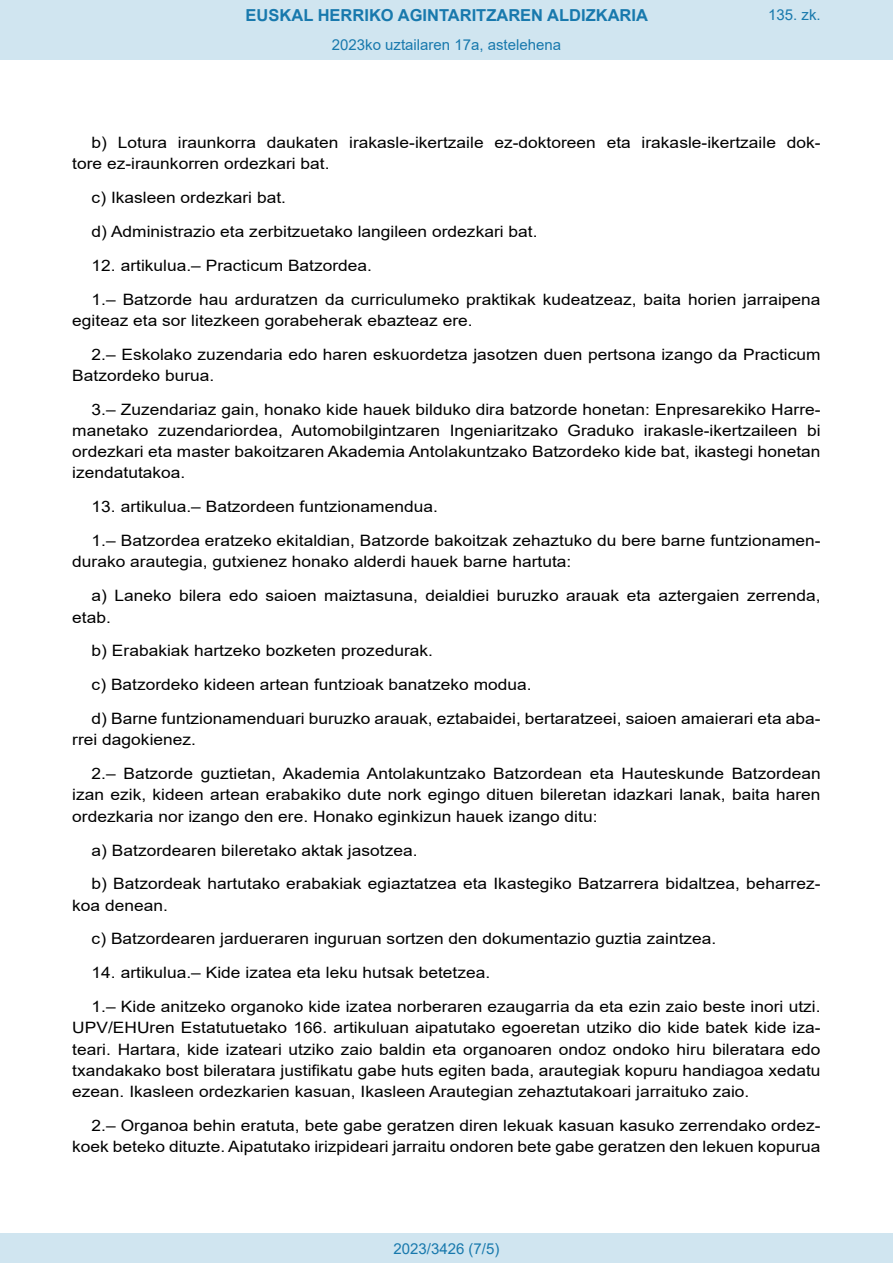
<style>
.page{position:relative;width:893px;height:1263px;background:#fff}
.page>*{position:absolute;margin:0;border:0;box-sizing:border-box;transform-origin:0 0}
.t1{font:700 16.5px "Arial";color:#1879ad}
.BOPVDetalle{font:15.6px/21.1px "Arial";color:#000;scale:1.11 1}
.Paginacion_Centro{font:15px "Arial";color:#1879ad}
</style>
<div class="page">
<div style="left:0;top:0;width:893px;height:60px;background:#d0e5f0"></div>
<div style="left:0;top:1233px;width:893px;height:30px;background:#d0e5f0"></div>
<p class="t1" style="left:246px;top:3px;width:404px">EUSKAL HERRIKO AGINTARITZAREN ALDIZKARIA</p>
<p class="Paginacion_Centro" style="left:332px;top:35px;width:231px">2023ko uztailaren 17a, astelehena</p>
<p class="Paginacion_Centro" style="left:768px;top:5px;width:54px">135. zk.</p>
<p class="BOPVDetalle" style="left:72px;top:132px;width:676px;text-indent:19px">b) Lotura iraunkorra daukaten irakasle-ikertzaile ez-doktoreen eta irakasle-ikertzaile dok&shy;tore ez-iraunkorren ordezkari bat.</p>
<p class="BOPVDetalle" style="left:92px;top:187px;width:177px">c) Ikasleen ordezkari bat.</p>
<p class="BOPVDetalle" style="left:92px;top:221px;width:403px">d) Administrazio eta zerbitzuetako langileen ordezkari bat.</p>
<p class="BOPVDetalle" style="left:92px;top:255px;width:254px">12. artikulua.– Practicum Batzordea.</p>
<p class="BOPVDetalle" style="left:72px;top:289px;width:676px;text-indent:19px">1.– Batzorde hau arduratzen da curriculumeko praktikak kudeatzeaz, baita horien jarraipena egiteaz eta sor litezkeen gorabeherak ebazteaz ere.</p>
<p class="BOPVDetalle" style="left:72px;top:344px;width:676px;text-indent:19px">2.– Eskolako zuzendaria edo haren eskuordetza jasotzen duen pertsona izango da Practicum<br>Batzordeko burua.</p>
<p class="BOPVDetalle" style="left:72px;top:399px;width:676px;text-align:justify;text-indent:19px">3.– Zuzendariaz gain, honako kide hauek bilduko dira batzorde honetan: Enpresarekiko Harre&shy;manetako zuzendariordea, Automobilgintzaren Ingeniaritzako Graduko irakasle-ikertzaileen bi ordezkari eta master bakoitzaren Akademia Antolakuntzako Batzordeko kide bat, ikastegi honetan izendatutakoa.</p>
<p class="BOPVDetalle" style="left:92px;top:496px;width:313px">13. artikulua.– Batzordeen funtzionamendua.</p>
<p class="BOPVDetalle" style="left:72px;top:530px;width:676px;text-indent:19px">1.– Batzordea eratzeko ekitaldian, Batzorde bakoitzak zehaztuko du bere barne funtzionamen&shy;durako arautegia, gutxienez honako alderdi hauek barne hartuta:</p>
<p class="BOPVDetalle" style="left:72px;top:585px;width:676px;text-indent:19px">a) Laneko bilera edo saioen maiztasuna, deialdiei buruzko arauak eta aztergaien zerrenda, etab.</p>
<p class="BOPVDetalle" style="left:92px;top:640px;width:309px">b) Erabakiak hartzeko bozketen prozedurak.</p>
<p class="BOPVDetalle" style="left:92px;top:674px;width:398px">c) Batzordeko kideen artean funtzioak banatzeko modua.</p>
<p class="BOPVDetalle" style="left:72px;top:708px;width:676px;text-indent:19px">d) Barne funtzionamenduari buruzko arauak, eztabaidei, bertaratzeei, saioen amaierari eta aba&shy;rrei dagokienez.</p>
<p class="BOPVDetalle" style="left:72px;top:763px;width:676px;text-align:justify;text-indent:19px">2.– Batzorde guztietan, Akademia Antolakuntzako Batzordean eta Hauteskunde Batzordean izan ezik, kideen artean erabakiko dute nork egingo dituen bileretan idazkari lanak, baita haren ordezkaria nor izango den ere. Honako eginkizun hauek izango ditu:</p>
<p class="BOPVDetalle" style="left:92px;top:839px;width:295px">a) Batzordearen bileretako aktak jasotzea.</p>
<p class="BOPVDetalle" style="left:72px;top:873px;width:676px;text-indent:19px">b) Batzordeak hartutako erabakiak egiaztatzea eta Ikastegiko Batzarrera bidaltzea, beharrez&shy;koa denean.</p>
<p class="BOPVDetalle" style="left:92px;top:928px;width:564px">c) Batzordearen jardueraren inguruan sortzen den dokumentazio guztia zaintzea.</p>
<p class="BOPVDetalle" style="left:92px;top:962px;width:361px">14. artikulua.– Kide izatea eta leku hutsak betetzea.</p>
<p class="BOPVDetalle" style="left:72px;top:996px;width:676px;text-align:justify;text-indent:19px">1.– Kide anitzeko organoko kide izatea norberaren ezaugarria da eta ezin zaio beste inori utzi.<br>UPV/EHUren Estatutuetako 166. artikuluan aipatutako egoeretan utziko dio kide batek kide iza&shy;teari. Hartara, kide izateari utziko zaio baldin eta organoaren ondoz ondoko hiru bileratara edo txandakako bost bileratara justifikatu gabe huts egiten bada, arautegiak kopuru handiagoa xedatu ezean. Ikasleen ordezkarien kasuan, Ikasleen Arautegian zehaztutakoari jarraituko zaio.</p>
<p class="BOPVDetalle" style="left:72px;top:1115px;width:676px;text-align:right">2.– Organoa behin eratuta, bete gabe geratzen diren lekuak kasuan kasuko zerrendako ordez&shy;koek beteko dituzte. Aipatutako irizpideari jarraitu ondoren bete gabe geratzen den lekuen kopurua</p>
<p class="Paginacion_Centro" style="left:393px;top:1238px;width:107px">2023/3426 (7/5)</p>
</div>
